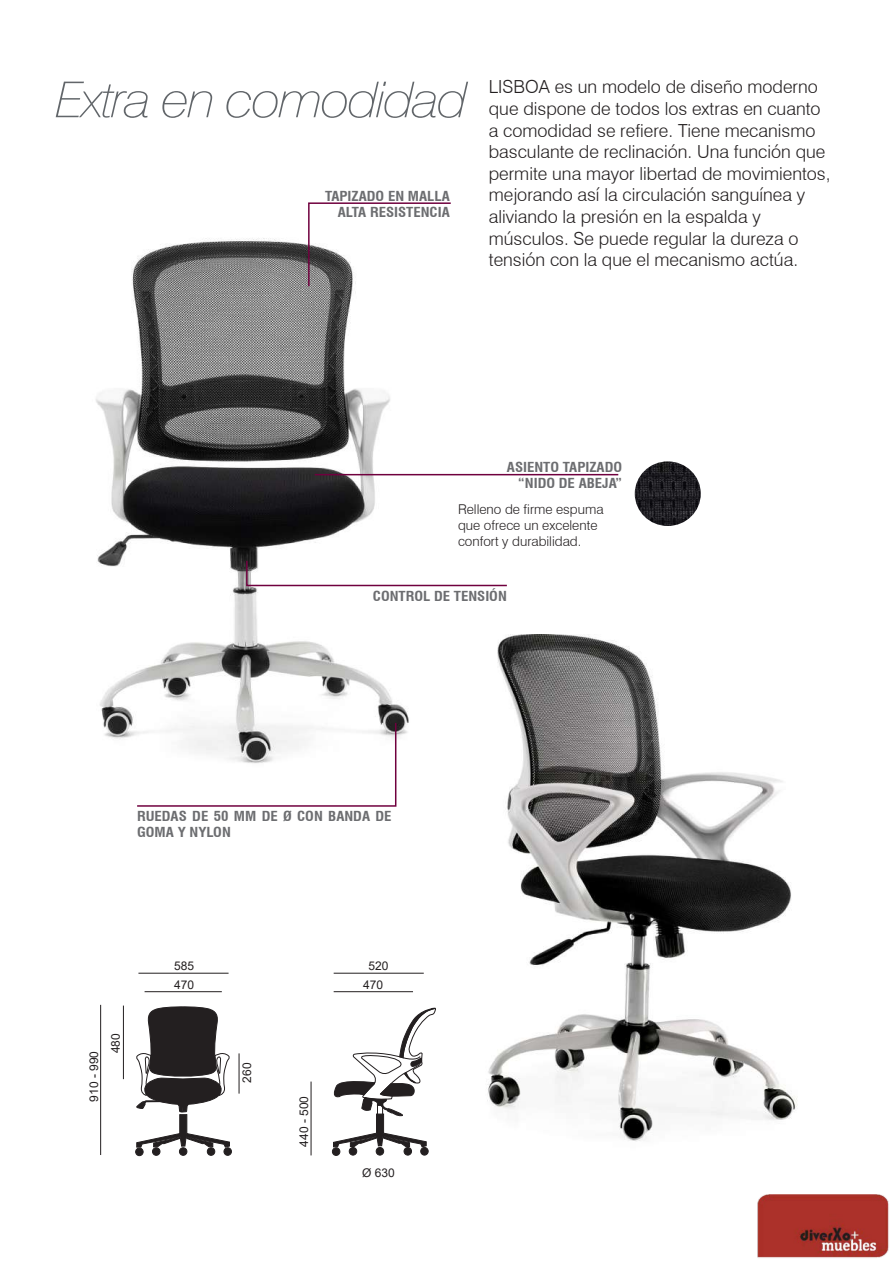
<style>
.page{position:relative;width:893px;height:1263px;background:#fff}
.page>*{position:absolute;margin:0;border:0;box-sizing:border-box;transform-origin:0 0}
.t1{font:italic 100 49.5px "Swiss 721 BT";letter-spacing:-.04em;color:#62666a;scale:1.09 1}
.t2{font:300 18px/21.6px "Swiss 721 BT";color:#231f20}
.t3{font:700 condensed 13.5px/16.2px "Swiss 721 BT";color:#6c6d70;text-align:right;scale:1.1 1}
.t4{font:300 13.5px/16.2px "Swiss 721 BT";color:#231f20}
.t5{font:12px "Arial";color:#231f20}
</style>
<div class="page">
<img style="left:96px;top:238px;width:344px;height:501px">
<img style="left:487px;top:635px;width:311px;height:506px">
<svg style="left:245px;top:559px;width:262px;height:28px"></svg>
<svg style="left:136px;top:721px;width:261px;height:86px"></svg>
<hr style="left:315px;top:474px;width:303px;height:1px;background:#70003e">
<img style="left:635px;top:461px;width:66px;height:65px">
<svg style="left:307px;top:202px;width:144px;height:86px"></svg>
<div style="left:224px;top:1148px;width:7px;height:7px;background:#231f20;border-radius:50%"></div>
<div style="left:224px;top:1147px;width:8px;height:8px;border:1px solid #231f20;border-radius:50%"></div>
<div style="left:207px;top:1148px;width:8px;height:7px;background:#231f20;border-radius:50%"></div>
<div style="left:207px;top:1147px;width:8px;height:8px;border:1px solid #231f20;border-radius:50%"></div>
<div style="left:179px;top:1148px;width:8px;height:7px;background:#231f20;border-radius:50%"></div>
<div style="left:179px;top:1147px;width:8px;height:8px;border:1px solid #231f20;border-radius:50%"></div>
<div style="left:152px;top:1148px;width:8px;height:7px;background:#231f20;border-radius:50%"></div>
<div style="left:152px;top:1147px;width:8px;height:8px;border:1px solid #231f20;border-radius:50%"></div>
<div style="left:136px;top:1148px;width:7px;height:8px;background:#231f20;border-radius:50%"></div>
<div style="left:135px;top:1148px;width:8px;height:8px;border:1px solid #231f20;border-radius:50%"></div>
<svg style="left:136px;top:1006px;width:94px;height:141px"></svg>
<div style="left:421px;top:1147px;width:7px;height:8px;background:#231f20;border-radius:50%"></div>
<div style="left:421px;top:1147px;width:7px;height:8px;border:1px solid #231f20;border-radius:50%"></div>
<div style="left:404px;top:1147px;width:7px;height:8px;background:#231f20;border-radius:50%"></div>
<div style="left:404px;top:1147px;width:8px;height:8px;border:1px solid #231f20;border-radius:50%"></div>
<div style="left:376px;top:1147px;width:8px;height:8px;background:#231f20;border-radius:50%"></div>
<div style="left:376px;top:1147px;width:8px;height:8px;border:1px solid #231f20;border-radius:50%"></div>
<div style="left:349px;top:1147px;width:8px;height:8px;background:#231f20;border-radius:50%"></div>
<div style="left:349px;top:1147px;width:8px;height:8px;border:1px solid #231f20;border-radius:50%"></div>
<div style="left:332px;top:1148px;width:8px;height:7px;background:#231f20;border-radius:50%"></div>
<div style="left:332px;top:1147px;width:8px;height:8px;border:1px solid #231f20;border-radius:50%"></div>
<svg style="left:333px;top:1007px;width:103px;height:140px"></svg>
<hr style="left:123px;top:1005px;width:1px;height:74px;background:#231f20">
<hr style="left:239px;top:1053px;width:1px;height:40px;background:#231f20">
<hr style="left:100px;top:1005px;width:1px;height:150px;background:#231f20">
<hr style="left:145px;top:991px;width:77px;height:1px;background:#231f20">
<hr style="left:311px;top:1081px;width:1px;height:74px;background:#231f20">
<hr style="left:334px;top:991px;width:79px;height:1px;background:#231f20">
<hr style="left:138px;top:973px;width:91px;height:1px;background:#231f20">
<hr style="left:334px;top:973px;width:90px;height:1px;background:#231f20">
<img style="left:757px;top:1194px;width:132px;height:64px">
<h1 class="t1" style="left:55px;top:70px;width:380px">Extra en comodidad</h1>
<p class="t2" style="left:489px;top:76px;width:343px">LISBOA es un modelo de diseño moderno que dispone de todos los extras en cuanto a comodidad se refiere. Tiene mecanismo basculante de reclinación. Una función que permite una mayor libertad de movimientos, mejorando así la circulación sanguínea y aliviando la presión en la espalda y músculos. Se puede regular la dureza o tensión con la que el mecanismo actúa.</p>
<p class="t3" style="left:325px;top:188px;width:115px">TAPIZADO EN MALLA<br>ALTA RESISTENCIA</p>
<p class="t3" style="left:507px;top:458px;width:106px">ASIENTO TAPIZADO “NIDO DE ABEJA”</p>
<p class="t4" style="left:458px;top:500px;width:147px">Relleno de firme espuma que ofrece un excelente confort y durabilidad.</p>
<p class="t3" style="left:373px;top:588px;width:123px">CONTROL DE TENSIÓN</p>
<p class="t3" style="left:137px;top:808px;width:233px;text-align:left">RUEDAS DE 50 MM DE Ø CON BANDA DE<br>GOMA Y NYLON</p>
<p class="t5" style="left:174px;top:958px;width:22px">585</p>
<p class="t5" style="left:174px;top:976px;width:22px">470</p>
<p class="t5" style="left:107px;top:1053px;width:22px;rotate:-90deg">480</p>
<p class="t5" style="left:86px;top:1101px;width:52px;rotate:-90deg">910 - 990</p>
<p class="t5" style="left:239px;top:1082px;width:22px;rotate:-90deg">260</p>
<p class="t5" style="left:296px;top:1146px;width:52px;rotate:-90deg">440 - 500</p>
<p class="t5" style="left:369px;top:957px;width:22px">520</p>
<p class="t5" style="left:363px;top:976px;width:22px">470</p>
<p class="t5" style="left:362px;top:1164px;width:34px">Ø 630</p>
</div>
